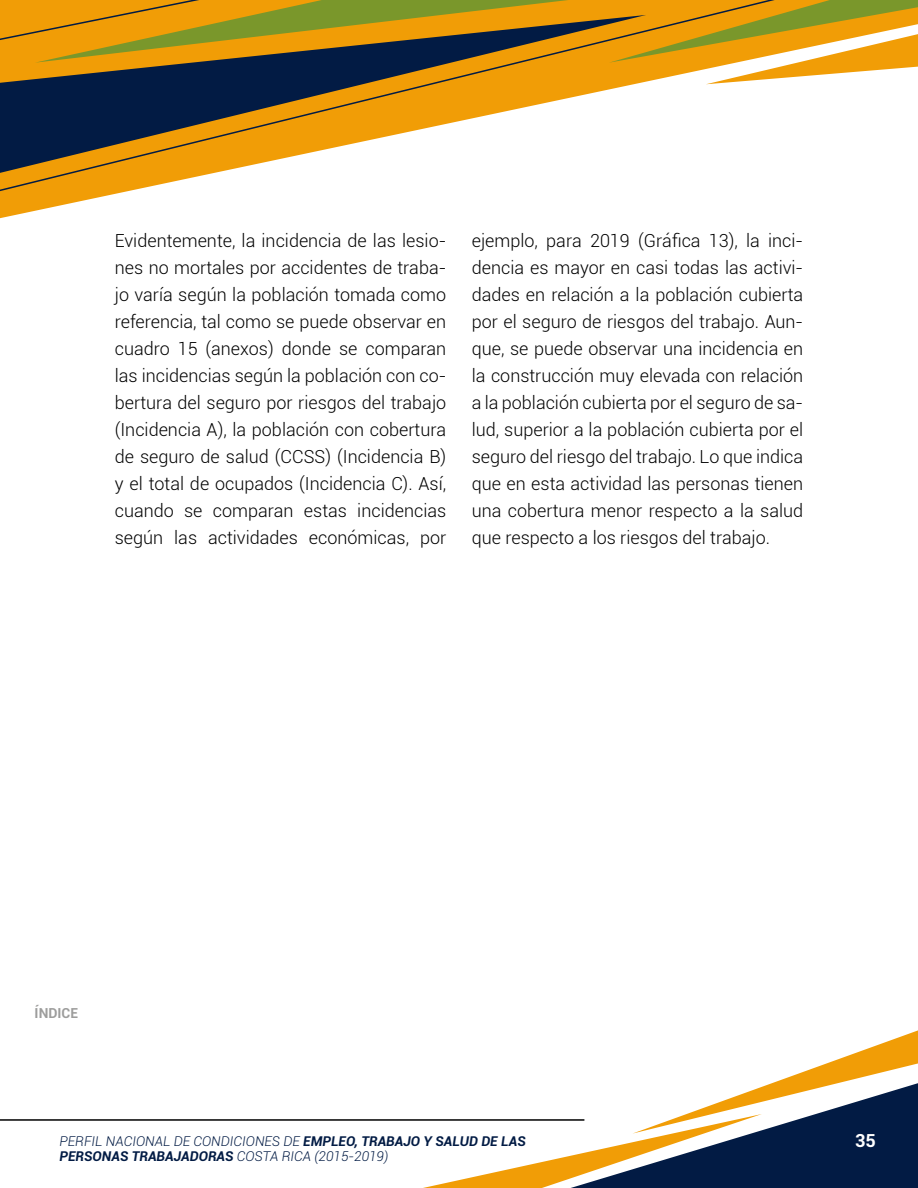
<style>
.page{position:relative;width:918px;height:1188px;background:#fff}
.page>*{position:absolute;margin:0;border:0;box-sizing:border-box;transform-origin:0 0}
.t1{font:300 18px/27px "Roboto";color:#000;text-align:justify}
.t2{font:700 18px "Roboto";color:#fff}
.t3{font:700 13.8px "Roboto";color:#9d9d9c}
.t4{font:italic 300 13.5px/15px "Roboto";color:#021b44}
.s1{font-weight:700}
</style>
<div class="page">
<svg style="left:0;top:200px;width:86px;height:19px"></svg>
<svg style="left:0;top:84px;width:709px;height:116px"></svg>
<svg style="left:0;top:84px;width:646px;height:94px"></svg>
<svg style="left:0;top:0;width:918px;height:84px;background:#b58b26"></svg>
<svg style="left:423px;top:1030px;width:495px;height:158px"></svg>
<hr style="left:0;top:1119px;width:584px;height:2px;background:#000">
<p class="t1" style="left:115px;top:227px;width:333px">Evidentemente, la incidencia de las lesio&shy;nes no mortales por accidentes de traba&shy;jo varía según la población tomada como referencia, tal como se puede observar en cuadro 15 (anexos) donde se comparan las incidencias según la población con co&shy;bertura del seguro por riesgos del trabajo (Incidencia A), la población con cobertura de seguro de salud (CCSS) (Incidencia B) y el total de ocupados (Incidencia C). Así, cuando se comparan estas incidencias según las actividades económicas, por</p>
<p class="t1" style="left:472px;top:227px;width:333px">ejemplo, para 2019 (Gráfica 13), la inci&shy;dencia es mayor en casi todas las activi&shy;dades en relación a la población cubierta por el seguro de riesgos del trabajo. Aun&shy;que, se puede observar una incidencia en la construcción muy elevada con relación a la población cubierta por el seguro de sa&shy;lud, superior a la población cubierta por el seguro del riesgo del trabajo. Lo que indica que en esta actividad las personas tienen una cobertura menor respecto a la salud que respecto a los riesgos del trabajo.</p>
<p class="t3" style="left:35px;top:1004px;width:45px">ÍNDICE</p>
<p class="t4" style="left:60px;top:1133px;width:468px">PERFIL NACIONAL DE CONDICIONES DE <span class="s1">EMPLEO, TRABAJO Y SALUD DE LAS<br>PERSONAS TRABAJADORAS</span> COSTA RICA (2015-2019)</p>
<p class="t2" style="left:855px;top:1128px;width:22px">35</p>
</div>
